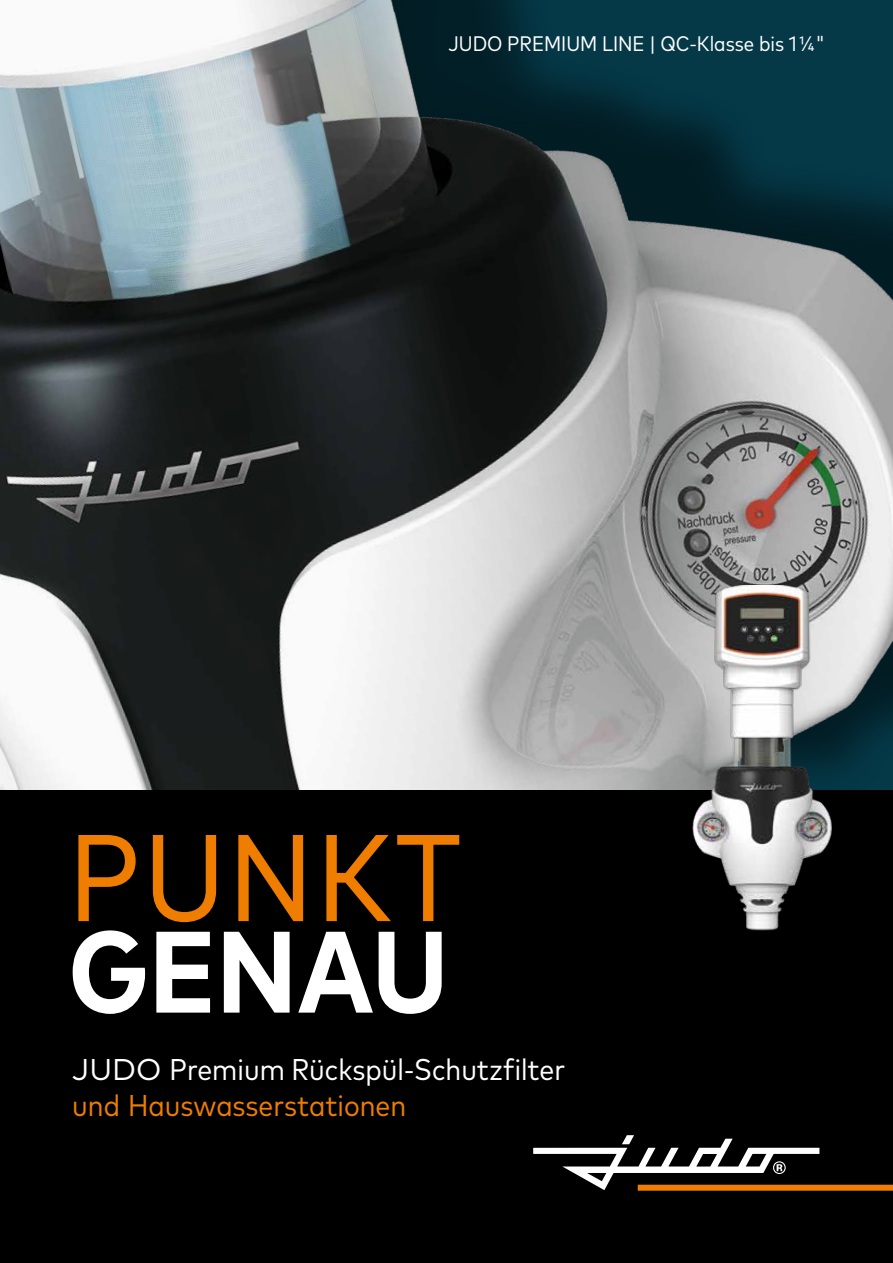
<style>
.page{position:relative;width:893px;height:1263px;background:#fff}
.page>*{position:absolute;margin:0;border:0;box-sizing:border-box;transform-origin:0 0}
.t1{font:condensed 123px "Mark Pro";letter-spacing:.025em;color:#ef7d00}
.t2{font:700 condensed 115.5px "Mark Pro";letter-spacing:.005em;color:#fff}
.t3{font:condensed 30px/36px "Mark Pro";color:#fff}
.t4{font:condensed 21px "Mark Pro";color:#fff}
.s1{font-stretch:normal}
.s2{color:#ef7d00}
</style>
<div class="page">
<img style="left:0;top:0;width:893px;height:791px">
<div style="left:0;top:791px;width:893px;height:472px;background:#000"></div>
<img style="left:661px;top:585px;width:183px;height:346px">
<svg style="left:533px;top:1135px;width:286px;height:55px"></svg>
<div style="left:638px;top:1185px;width:255px;height:6px;background:#ef7d00"></div>
<p class="t4" style="left:448px;top:28px;width:378px">JUDO PREMIUM LINE | QC-Klasse bis 1 ¼"</p>
<h1 class="t1" style="left:68px;top:786px;width:394px">PUNKT</h1>
<h2 class="t2" style="left:68px;top:885px;width:381px">GENAU</h2>
<p class="t3" style="left:72px;top:1049px;width:494px"><span class="s1">JUDO</span> Premium Rückspül-Schutzfilter <span class="s2">und Hauswasserstationen</span></p>
</div>
